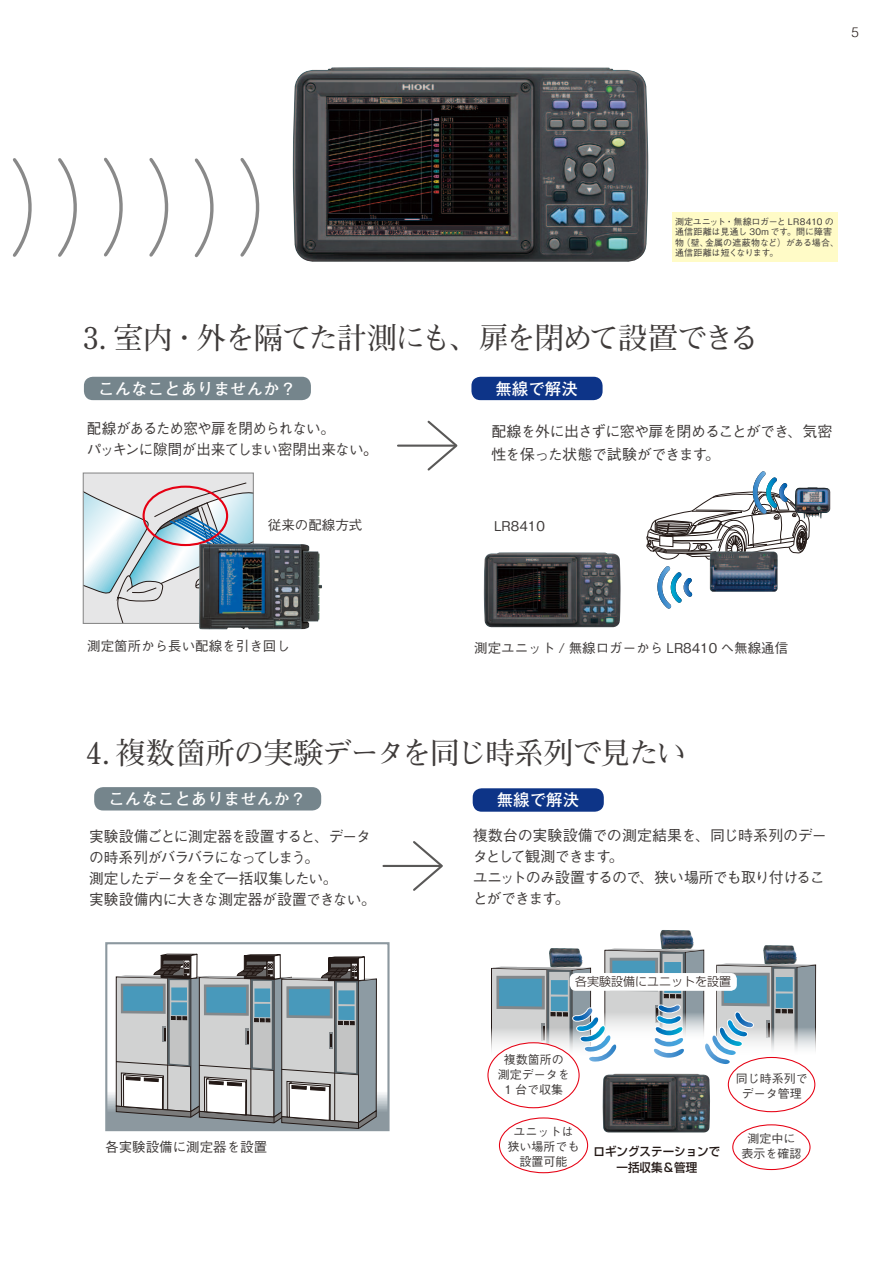
<style>
.page{position:relative;width:893px;height:1263px;background:#fff}
.page>*{position:absolute;margin:0;border:0;box-sizing:border-box;transform-origin:0 0}
.t1{font:700 30px "Futo Min A101 Pro";letter-spacing:-.055em;color:#3f3b3a}
.t2{font:700 16.5px "Futo Go B101 Pro";color:#fff}
.t3{font:500 15px/21px "Gothic BBB Pro";letter-spacing:-.05em;color:#3f3b3a}
.t4{font:500 13.5px "Gothic BBB Pro";color:#3f3b3a}
.t5{font:300 13.5px "Helvetica";color:#231916}
.t6{font:500 12px/15px "Gothic BBB Pro";color:#3f3b3a;text-align:center}
.t7{font:500 12px "Shin Go Pro";color:#231916;scale:.96 1}
.t8{font:300 12px "Shin Go Pro";color:#231916}
.t9{font:500 9px/10.5px "Gothic BBB Pro";letter-spacing:-.005em;color:#3f3b3a}
.s1{color:#231916}
</style>
<div class="page">
<div style="left:84px;top:377px;width:227px;height:23px;background:#75858c;border-radius:9px"></div>
<div style="left:471px;top:377px;width:132px;height:23px;background:#0d3488;border-radius:9px"></div>
<div style="left:94px;top:787px;width:227px;height:23px;background:#75858c;border-radius:9px"></div>
<div style="left:473px;top:788px;width:131px;height:24px;background:#0d3487;border-radius:9px"></div>
<svg style="left:108px;top:976px;width:279px;height:152px"></svg>
<div style="left:105px;top:942px;width:285px;height:189px;border:2px solid #8c989f"></div>
<svg style="left:116px;top:953px;width:261px;height:176px"></svg>
<div style="left:732px;top:1124px;width:78px;height:46px;border:1px solid #e60013;border-radius:50%"></div>
<div style="left:499px;top:1117px;width:89px;height:56px;border:1px solid #e60013;border-radius:50%"></div>
<img style="left:763px;top:945px;width:31px;height:3px">
<img style="left:660px;top:930px;width:34px;height:18px">
<img style="left:602px;top:1074px;width:108px;height:59px">
<svg style="left:491px;top:948px;width:325px;height:117px"></svg>
<svg style="left:411px;top:841px;width:32px;height:50px"></svg>
<hr style="left:383px;top:865px;width:57px;height:2px;background:#595857">
<img style="left:293px;top:67px;width:356px;height:195px">
<svg style="left:426px;top:420px;width:32px;height:51px"></svg>
<hr style="left:398px;top:445px;width:57px;height:2px;background:#595857">
<svg style="left:85px;top:477px;width:167px;height:145px;background:#cdd7de"></svg>
<div style="left:83px;top:472px;width:171px;height:152px;border:1px solid #898989"></div>
<div style="left:143px;top:486px;width:85px;height:60px;border:2px solid #e60013;border-radius:50%"></div>
<img style="left:810px;top:487px;width:20px;height:32px">
<svg style="left:646px;top:471px;width:164px;height:138px"></svg>
<img style="left:484px;top:552px;width:137px;height:75px">
<img style="left:710px;top:551px;width:68px;height:41px">
<img style="left:199px;top:543px;width:123px;height:86px">
<svg style="left:12px;top:158px;width:20px;height:99px"></svg>
<svg style="left:58px;top:158px;width:19px;height:99px"></svg>
<svg style="left:104px;top:157px;width:19px;height:100px"></svg>
<svg style="left:149px;top:158px;width:20px;height:99px"></svg>
<svg style="left:194px;top:158px;width:20px;height:100px"></svg>
<svg style="left:240px;top:158px;width:20px;height:99px"></svg>
<div style="left:672px;top:212px;width:166px;height:50px;background:#fffbc7"></div>
<p class="t5" style="left:851px;top:21px;width:9px">5</p>
<p class="t9" style="left:675px;top:215px;width:165px">測定ユニット・無線ロガーと LR8410 の通信距離は見通し 30mです。間に障害物（壁、金属の遮蔽物など）がある場合、通信距離は短くなります。</p>
<h1 class="t1" style="left:83px;top:315px;width:678px">3. 室内・外を隔てた計測にも、扉を閉めて設置できる</h1>
<p class="t2" style="left:98px;top:375px;width:199px">こんなことありませんか？</p>
<p class="t2" style="left:495px;top:375px;width:84px">無線で解決</p>
<p class="t3" style="left:87px;top:416px;width:292px">配線があるため窓や扉を閉められない。<br>パッキンに隙間が出来てしまい密閉出来ない<span class="s1">。</span></p>
<p class="t3" style="left:491px;top:418px;width:342px;line-height:22.5px">配線を外に出さずに窓や扉を閉めることができ、気密性を保った状態で試験ができます。</p>
<p class="t4" style="left:268px;top:514px;width:96px">従来の配線方式</p>
<p class="t4" style="left:494px;top:515px;width:52px">LR8410</p>
<p class="t4" style="left:87px;top:635px;width:204px">測定箇所から長い配線を引き回し</p>
<p class="t4" style="left:474px;top:637px;width:316px">測定ユニット / 無線ロガーから LR8410 へ無線通信</p>
<h1 class="t1" style="left:86px;top:729px;width:602px">4. 複数箇所の実験データを同じ時系列で見たい</h1>
<p class="t2" style="left:108px;top:786px;width:199px">こんなことありませんか？</p>
<p class="t2" style="left:497px;top:787px;width:84px">無線で解決</p>
<p class="t3" style="left:89px;top:824px;width:288px">実験設備ごとに測定器を設置すると、データの時系列がバラバラになってしまう。<br>測定したデータを全て一括収集したい。<br>実験設備内に大きな測定器が設置できない。</p>
<p class="t3" style="left:473px;top:823px;width:356px">複数台の実験設備での測定結果を、同じ時系列のデータとして観測できます。<br>ユニットのみ設置するので、狭い場所でも取り付けることができます。</p>
<p class="t4" style="left:105px;top:1136px;width:163px">各実験設備に測定器を設置</p>
<p class="t8" style="left:575px;top:972px;width:157px">各実験設備にユニットを設置</p>
<p class="t6" style="left:498px;top:1051px;width:73px">複数箇所の測定データを<br>1 台で収集</p>
<p class="t6" style="left:508px;top:1123px;width:73px">ユニットは狭い場所でも設置可能</p>
<p class="t6" style="left:736px;top:1069px;width:73px">同じ時系列でデータ管理</p>
<p class="t6" style="left:748px;top:1129px;width:49px">測定中に</p>
<p class="t7" style="left:593px;top:1141px;width:133px">ロギングステーションで</p>
<p class="t6" style="left:742px;top:1144px;width:61px">表示を確認</p>
<p class="t7" style="left:617px;top:1158px;width:86px">一括収集＆管理</p>
</div>
